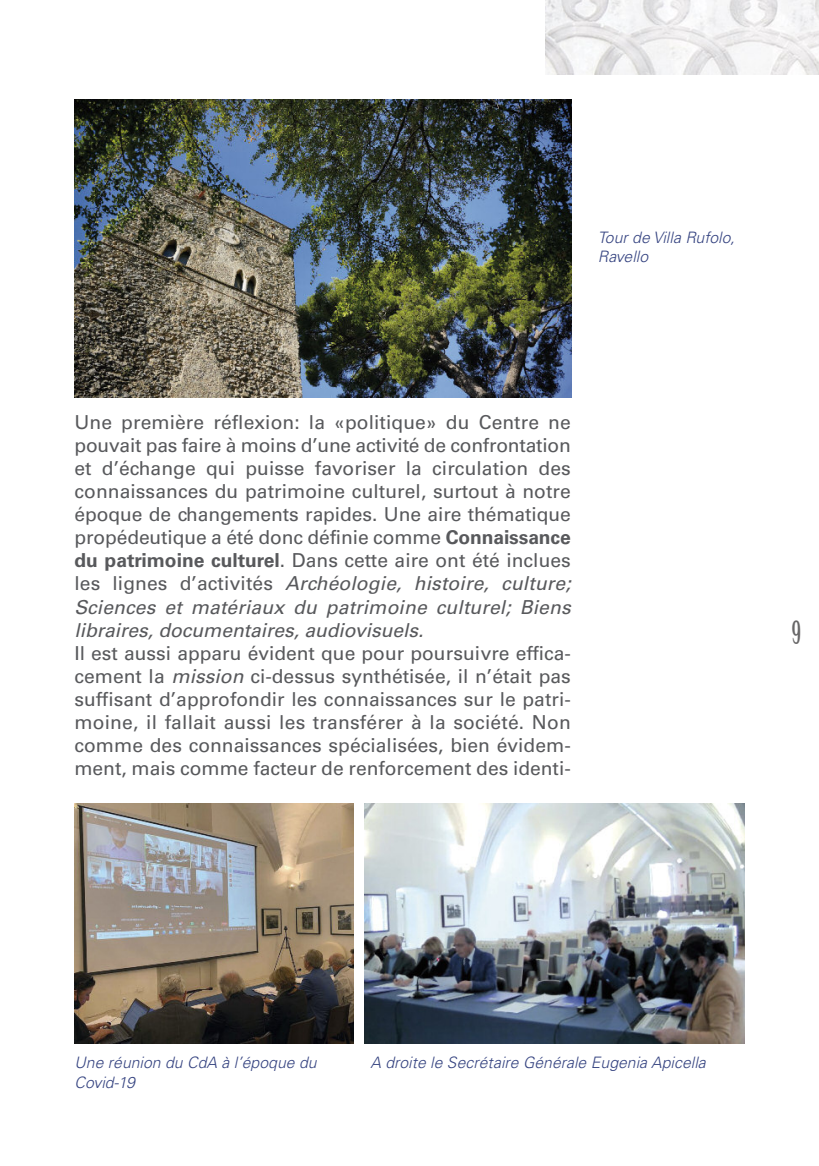
<style>
.page{position:relative;width:819px;height:1166px;background:#fff}
.page>*{position:absolute;margin:0;border:0;box-sizing:border-box;transform-origin:0 0}
.t1{font:31.5px "Birch Std";color:#686768}
.t2{font:19.25px/23.1px "Univers";color:#58595c;text-align:justify}
.t3{font:italic 300 15.75px/19.2px "Univers";letter-spacing:.005em;color:#364481}
.s1{font-weight:700}
.s2{font-style:italic}
</style>
<div class="page">
<img style="left:546px;top:0;width:273px;height:74px">
<img style="left:74px;top:99px;width:498px;height:298px">
<img style="left:74px;top:803px;width:279px;height:240px">
<img style="left:365px;top:803px;width:379px;height:240px">
<p class="t3" style="left:598px;top:229px;width:138px">Tour de Villa Rufolo,<br>Ravello</p>
<p class="t2" style="left:74px;top:412px;width:498px">Une première réflexion: la «politique» du Centre ne pouvait pas faire à moins d’une activité de confrontation et d’échange qui puisse favoriser la circulation des connaissances du patrimoine culturel, surtout à notre époque de changements rapides. Une aire thématique propédeutique a été donc définie comme <span class="s1">Connaissance du patrimoine culturel</span>. Dans cette aire ont été inclues les lignes d’activités <span class="s2">Archéologie, histoire, culture; Sciences et matériaux du patrimoine culturel; Biens libraires, documentaires, audiovisuels.</span></p>
<p class="t2" style="left:74px;top:643px;width:498px">Il est aussi apparu évident que pour poursuivre effica&shy;cement la <span class="s2">mission</span> ci-dessus synthétisée, il n’était pas suffisant d’approfondir les connaissances sur le patri&shy;moine, il fallait aussi les transférer à la société. Non comme des connaissances spécialisées, bien évidem&shy;ment, mais comme facteur de renforcement des identi-</p>
<h1 class="t1" style="left:791px;top:620px;width:11px">9</h1>
<p class="t3" style="left:74px;top:1054px;width:243px">Une réunion du CdA à l’époque du<br>Covid-19</p>
<p class="t3" style="left:370px;top:1054px;width:337px">A droite le Secrétaire Générale Eugenia Apicella</p>
</div>
